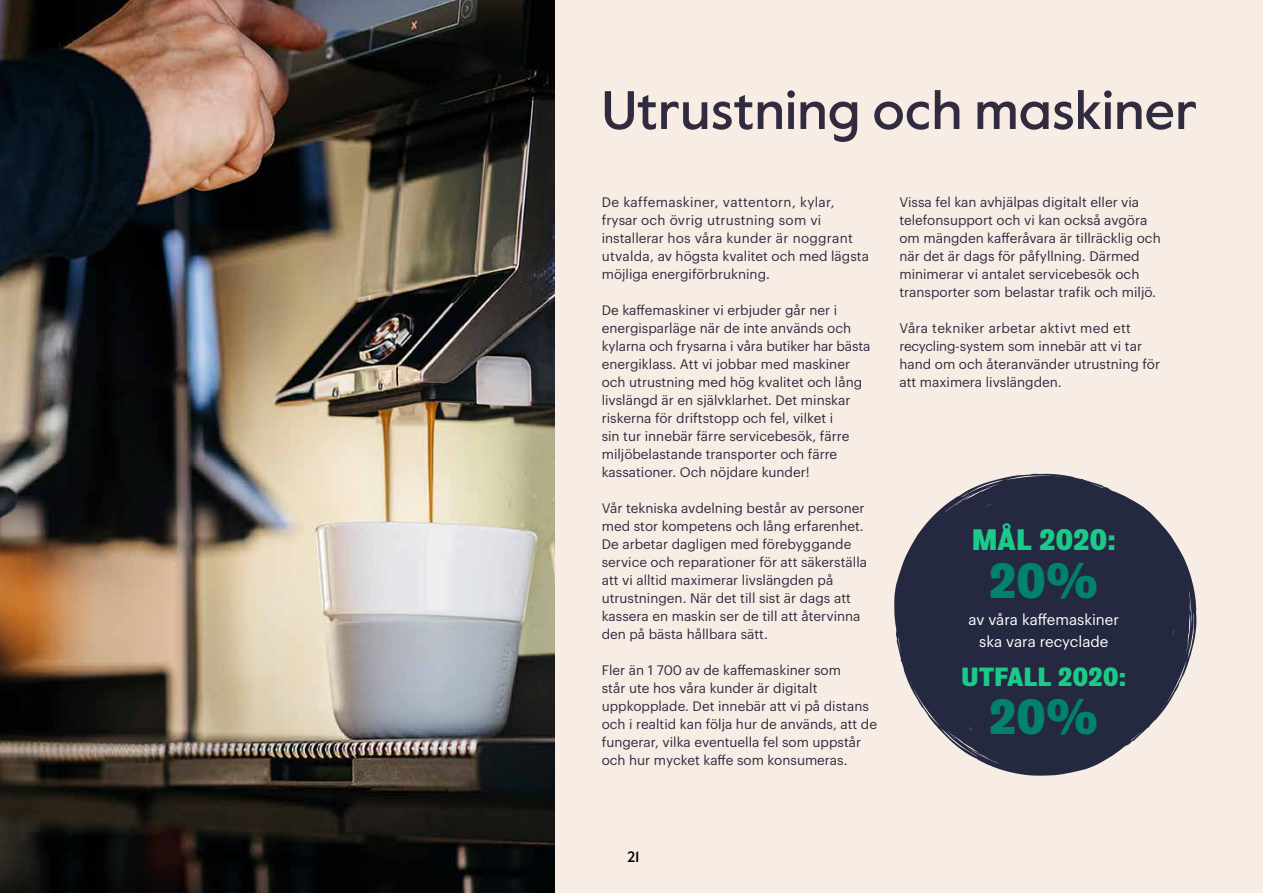
<style>
.page{position:relative;width:1263px;height:893px;background:#f7ede5}
.page>*{position:absolute;margin:0;border:0;box-sizing:border-box;transform-origin:0 0}
.t1{font:500 54px "Value Sans Pro";color:#302b3e}
.t2{font:700 45px "Bureau Grot";color:#00826e}
.t3{font:700 27px "Bureau Grot";color:#1bca88}
.t4{font:700 24px "Bureau Grot";color:#1bca88}
.t5{font:15px/22.5px "Graphik";color:#fff;text-align:center}
.t6{font:500 15px "Value Sans Pro";color:#000}
.t7{font:13.5px/18px "Graphik";color:#302b3e}
</style>
<div class="page">
<img style="left:0;top:0;width:555px;height:893px">
<svg style="left:894px;top:474px;width:302px;height:302px;fill:#242840"></svg>
<h1 class="t1" style="left:602px;top:78px;width:597px">Utrustning och maskiner</h1>
<p class="t7" style="left:602px;top:192px;width:269px">De kaffemaskiner, vattentorn, kylar, frysar och övrig utrustning som vi installerar hos våra kunder är noggrant utvalda, av högsta kvalitet och med lägsta möjliga energiförbrukning.</p>
<p class="t7" style="left:602px;top:300px;width:270px">De kaffemaskiner vi erbjuder går ner i energisparläge när de inte används och kylarna och frysarna i våra butiker har bästa energiklass. Att vi jobbar med maskiner och utrustning med hög kvalitet och lång livslängd är en självklarhet. Det minskar riskerna för driftstopp och fel, vilket i<br>sin tur innebär färre servicebesök, färre miljöbelastande transporter och färre kassationer. Och nöjdare kunder!</p>
<p class="t7" style="left:602px;top:498px;width:267px">Vår tekniska avdelning består av personer med stor kompetens och lång erfarenhet.<br>De arbetar dagligen med förebyggande service och reparationer för att säkerställa att vi alltid maximerar livslängden på utrustningen. När det till sist är dags att kassera en maskin ser de till att återvinna den på bästa hållbara sätt.</p>
<p class="t7" style="left:602px;top:660px;width:277px">Fler än 1 700 av de kaffemaskiner som<br>står ute hos våra kunder är digitalt uppkopplade. Det innebär att vi på distans och i realtid kan följa hur de används, att de fungerar, vilka eventuella fel som uppstår och hur mycket kaffe som konsumeras.</p>
<p class="t7" style="left:899px;top:192px;width:263px">Vissa fel kan avhjälpas digitalt eller via telefonsupport och vi kan också avgöra om mängden kafferåvara är tillräcklig och när det är dags för påfyllning. Därmed minimerar vi antalet servicebesök och transporter som belastar trafik och miljö.</p>
<p class="t7" style="left:899px;top:317px;width:262px">Våra tekniker arbetar aktivt med ett recycling-system som innebär att vi tar hand om och återanvänder utrustning för att maximera livslängden.</p>
<h3 class="t3" style="left:972px;top:523px;width:146px">MÅL 2020:</h3>
<h2 class="t2" style="left:989px;top:553px;width:110px">20%</h2>
<p class="t5" style="left:968px;top:607px;width:152px">av våra kaffemaskiner ska vara recyclade</p>
<h3 class="t4" style="left:961px;top:662px;width:166px">UTFALL 2020:</h3>
<h2 class="t2" style="left:989px;top:690px;width:110px">20%</h2>
<p class="t6" style="left:627px;top:848px;width:14px">21</p>
</div>
